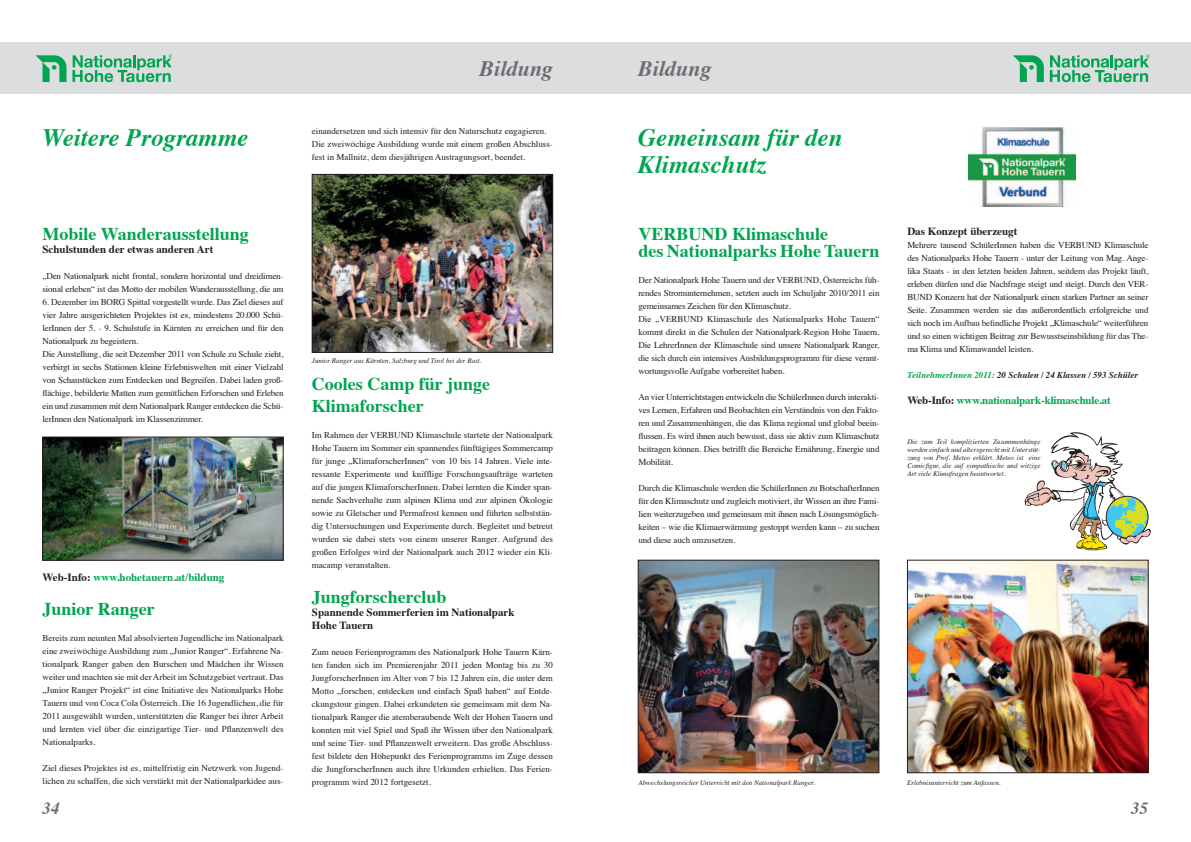
<style>
.page{position:relative;width:1191px;height:842px;background:#fff}
.page>*{position:absolute;margin:0;border:0;box-sizing:border-box;transform-origin:0 0}
.t1{font:italic 700 25px/27px "Times";color:#00a54f}
.t2{font:italic 700 22px "Times";color:#6c6d70}
.t3{font:700 18px/21.6px "Times";color:#00a54f}
.t4{font:italic 700 17px "Times";color:#6c6d70}
.t5{font:700 11px/13px "Times";color:#231f20}
.t6{font:700 11px "Times";letter-spacing:-.015em;color:#00a54f}
.t7{font:9px/13px "Times";letter-spacing:-.015em;color:#231f20;text-align:justify}
.t8{font:italic 700 9px "Times";color:#231f20}
.t9{font:italic 7px/8px "Times";color:#231f20;text-align:justify}
.s1{color:#231f20}
.s2{color:#00a54f}
</style>
<div class="page">
<div style="left:0;top:43px;width:1191px;height:51px;background:#dcdddf"></div>
<svg style="left:72px;top:55px;width:100px;height:27px"></svg>
<svg style="left:36px;top:55px;width:30px;height:27px"></svg>
<svg style="left:1049px;top:55px;width:100px;height:27px"></svg>
<svg style="left:1013px;top:55px;width:30px;height:27px"></svg>
<img style="left:968px;top:127px;width:107px;height:80px">
<img style="left:44px;top:439px;width:237px;height:119px">
<div style="left:42px;top:437px;width:241px;height:123px;border:1px solid #231f20"></div>
<img style="left:314px;top:176px;width:237px;height:175px">
<div style="left:312px;top:174px;width:241px;height:179px;border:1px solid #231f20"></div>
<img style="left:640px;top:562px;width:237px;height:209px">
<div style="left:638px;top:560px;width:241px;height:213px;border:1px solid #231f20"></div>
<img style="left:909px;top:562px;width:237px;height:209px">
<div style="left:907px;top:560px;width:241px;height:213px;border:1px solid #231f20"></div>
<svg style="left:1024px;top:432px;width:126px;height:118px"></svg>
<h1 class="t1" style="left:42px;top:122px;width:207px">Weitere Programme</h1>
<h3 class="t3" style="left:43px;top:221px;width:208px">Mobile Wanderausstellung</h3>
<p class="t5" style="left:43px;top:242px;width:172px">Schulstunden der etwas anderen Art</p>
<p class="t7" style="left:43px;top:269px;width:242px">„Den Nationalpark nicht frontal, sondern horizontal und dreidimen&shy;sional erleben“ ist das Motto der mobilen Wanderausstellung, die am</p>
<p class="t7" style="left:43px;top:295px;width:243px;text-align:left">6. Dezember im BORG Spittal vorgestellt wurde. Das Ziel dieses auf vier Jahre ausgerichteten Projektes ist es, mindestens 20.000 Schü&shy;lerInnen der 5. - 9. Schulstufe in Kärnten zu erreichen und für den Nationalpark zu begeistern.<br>Die Ausstellung, die seit Dezember 2011 von Schule zu Schule zieht, verbirgt in sechs Stationen kleine Erlebniswelten mit einer Vielzahl von Schaustücken zum Entdecken und Begreifen. Dabei laden groß&shy;flächige, bebilderte Matten zum gemütlichen Erforschen und Erleben ein und zusammen mit dem Nationalpark Ranger entdecken die Schü&shy;lerInnen den Nationalpark im Klassenzimmer.</p>
<p class="t6" style="left:43px;top:566px;width:183px"><span class="s1">Web-Info:</span> www.hohetauern.at/bildung</p>
<h3 class="t3" style="left:43px;top:596px;width:114px">Junior Ranger</h3>
<p class="t7" style="left:43px;top:631px;width:242px">Bereits zum neunten Mal absolvierten Jugendliche im Nationalpark eine zweiwöchige Ausbildung zum „Junior Ranger“. Erfahrene Na&shy;tionalpark Ranger gaben den Burschen und Mädchen ihr Wissen weiter und machten sie mit der Arbeit im Schutzgebiet vertraut. Das „Junior Ranger Projekt“ ist eine Initiative des Nationalparks Hohe Tauern und von Coca Cola Österreich. Die 16 Jugendlichen, die für 2011 ausgewählt wurden, unterstützten die Ranger bei ihrer Arbeit und lernten viel über die einzigartige Tier- und Pflanzenwelt des Nationalparks.</p>
<p class="t7" style="left:43px;top:761px;width:242px">Ziel dieses Projektes ist es, mittelfristig ein Netzwerk von Jugend&shy;lichen zu schaffen, die sich verstärkt mit der Nationalparkidee aus-</p>
<h2 class="t2" style="left:479px;top:48px;width:75px">Bildung</h2>
<p class="t7" style="left:312px;top:124px;width:242px;text-align:left">einandersetzen und sich intensiv für den Naturschutz engagieren.<br>Die zweiwöchige Ausbildung wurde mit einem großen Abschluss&shy;fest in Mallnitz, dem diesjährigen Austragungsort, beendet.</p>
<p class="t9" style="left:312px;top:356px;width:171px">Junior Ranger aus Kärnten, Salzburg und Tirol bei der Rast.</p>
<h3 class="t3" style="left:312px;top:372px;width:180px">Cooles Camp für junge<br>Klimaforscher</h3>
<p class="t7" style="left:312px;top:428px;width:242px">Im Rahmen der VERBUND Klimaschule startete der Nationalpark Hohe Tauern im Sommer ein spannendes fünftägiges Sommercamp für junge „KlimaforscherInnen“ von 10 bis 14 Jahren. Viele inte&shy;ressante Experimente und knifflige Forschungsaufträge warteten auf die jungen KlimaforscherInnen. Dabei lernten die Kinder span&shy;nende Sachverhalte zum alpinen Klima und zur alpinen Ökologie sowie zu Gletscher und Permafrost kennen und führten selbststän&shy;dig Untersuchungen und Experimente durch. Begleitet und betreut wurden sie dabei stets von einem unserer Ranger. Aufgrund des großen Erfolges wird der Nationalpark auch 2012 wieder ein Kli&shy;macamp veranstalten.</p>
<h3 class="t3" style="left:312px;top:584px;width:136px">Jungforscherclub</h3>
<p class="t5" style="left:312px;top:604px;width:204px">Spannende Sommerferien im Nationalpark<br>Hohe Tauern</p>
<p class="t7" style="left:312px;top:644px;width:242px">Zum neuen Ferienprogramm des Nationalpark Hohe Tauern Kärn&shy;ten fanden sich im Premierenjahr 2011 jeden Montag bis zu 30<br>JungforscherInnen im Alter von 7 bis 12 Jahren ein, die unter dem Motto „forschen, entdecken und einfach Spaß haben“ auf Entde&shy;ckungstour gingen. Dabei erkundeten sie gemeinsam mit dem Na&shy;tionalpark Ranger die atemberaubende Welt der Hohen Tauern und konnten mit viel Spiel und Spaß ihr Wissen über den Nationalpark und seine Tier- und Pflanzenwelt erweitern. Das große Abschluss&shy;fest bildete den Höhepunkt des Ferienprogramms im Zuge dessen die JungforscherInnen auch ihre Urkunden erhielten. Das Ferien&shy;programm wird 2012 fortgesetzt.</p>
<h2 class="t2" style="left:638px;top:48px;width:75px">Bildung</h2>
<h1 class="t1" style="left:638px;top:122px;width:206px">Gemeinsam für den<br>Klimaschutz</h1>
<h3 class="t3" style="left:638px;top:224px;width:242px;line-height:17px;text-indent:94px">Klimaschule<br>des Nationalparks Hohe Tauern</h3>
<p class="t7" style="left:638px;top:273px;width:242px;text-align:left">Der Nationalpark Hohe Tauern und der VERBUND, Österreichs füh&shy;rendes Stromunternehmen, setzten auch im Schuljahr 2010/2011 ein gemeinsames Zeichen für den Klimaschutz.<br>Die „VERBUND Klimaschule des Nationalparks Hohe Tauern“ kommt direkt in die Schulen der Nationalpark-Region Hohe Tauern.<br>Die LehrerInnen der Klimaschule sind unsere Nationalpark Ranger, die sich durch ein intensives Ausbildungsprogramm für diese verant&shy;wortungsvolle Aufgabe vorbereitet haben.</p>
<p class="t7" style="left:638px;top:390px;width:242px">An vier Unterrichtstagen entwickeln die SchülerInnen durch interakti&shy;ves Lernen, Erfahren und Beobachten ein Verständnis von den Fakto&shy;ren und Zusammenhängen, die das Klima regional und global beein&shy;flussen. Es wird ihnen auch bewusst, dass sie aktiv zum Klimaschutz beitragen können. Dies betrifft die Bereiche Ernährung, Energie und Mobilität.</p>
<p class="t7" style="left:638px;top:481px;width:242px">Durch die Klimaschule werden die SchülerInnen zu BotschafterInnen für den Klimaschutz und zugleich motiviert, ihr Wissen an ihre Fami&shy;lien weiterzugeben und gemeinsam mit ihnen nach Lösungsmöglich&shy;keiten – wie die Klimaerwärmung gestoppt werden kann – zu suchen und diese auch umzusetzen.</p>
<h3 class="t3" style="left:638px;top:221px;width:27px">Verbund</h3>
<p class="t5" style="left:907px;top:224px;width:111px">Das Konzept überzeugt</p>
<p class="t7" style="left:907px;top:238px;width:243px">Mehrere tausend SchülerInnen haben die VERBUND Klimaschule des Nationalparks Hohe Tauern - unter der Leitung von Mag. Ange&shy;lika Staats - in den letzten beiden Jahren, seitdem das Projekt läuft, erleben dürfen und die Nachfrage steigt und steigt. Durch den VER-BUND Konzern hat der Nationalpark einen starken Partner an seiner Seite. Zusammen werden sie das außerordentlich erfolgreiche und sich noch im Aufbau befindliche Projekt „Klimaschule“ weiterführen und so einen wichtigen Beitrag zur Bewusstseinsbildung für das The&shy;ma Klima und Klimawandel leisten.</p>
<p class="t8" style="left:907px;top:367px;width:232px"><span class="s2">TeilnehmerInnen 2011:</span> 20 Schulen / 24 Klassen / 593 Schüler</p>
<p class="t6" style="left:907px;top:390px;width:205px"><span class="s1">Web-Info:</span> www.nationalpark-klimaschule.at</p>
<p class="t9" style="left:907px;top:437px;width:135px">Die zum Teil komplizierten Zusammenhänge werden einfach und altersgerecht mit Unterstüt&shy;zung von Prof. Meteo erklärt. Meteo ist eine Comicfigur, die auf sympathische und witzige Art viele Klimafragen beantwortet.</p>
<p class="t9" style="left:638px;top:778px;width:178px">Abwechslungsreicher Unterricht mit den Nationalpark Ranger.</p>
<p class="t9" style="left:907px;top:778px;width:95px">Erlebnisunterricht zum Anfassen.</p>
<h3 class="t4" style="left:43px;top:792px;width:18px">34</h3>
<h3 class="t4" style="left:1131px;top:792px;width:18px">35</h3>
</div>
